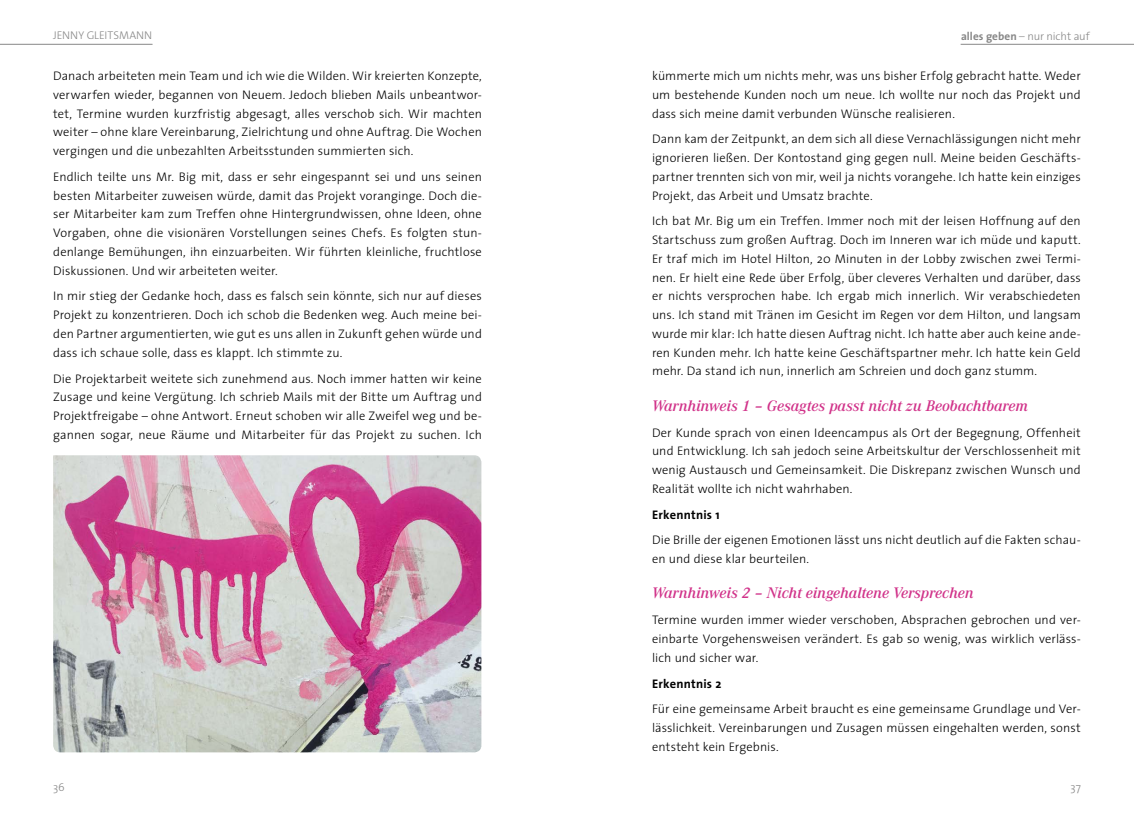
<style>
.page{position:relative;width:1134px;height:815px;background:#fff}
.page>*{position:absolute;margin:0;border:0;box-sizing:border-box;transform-origin:0 0}
.t1{font:italic 500 15px "Corporate ABQ";letter-spacing:-.01em;color:#d1338a}
.t2{font:300 12.5px/18.8px "The Sans";letter-spacing:.01em;color:#000;text-align:justify}
.t3{font:700 12.5px "The Sans";letter-spacing:.02em;color:#000}
.t4{font:300 11.25px "The Sans";letter-spacing:-.005em;color:#878787}
.s1{font-weight:700}
</style>
<div class="page">
<img style="left:53px;top:455px;width:428px;height:297px">
<hr style="left:0;top:44px;width:152px;height:1px;background:#878787">
<hr style="left:961px;top:44px;width:173px;height:1px;background:#878787">
<p class="t4" style="left:53px;top:26px;width:101px">Jenny Gleitsmann</p>
<p class="t2" style="left:53px;top:66px;width:430px">Danach arbeiteten mein Team und ich wie die Wilden. Wir kreierten Konzepte, verwarfen wieder, begannen von Neuem. Jedoch blieben Mails unbeantwor&shy;tet, Termine wurden kurzfristig abgesagt, alles verschob sich. Wir machten weiter – ohne klare Vereinbarung, Zielrichtung und ohne Auftrag. Die Wochen vergingen und die unbezahlten Arbeitsstunden summierten sich.</p>
<p class="t2" style="left:53px;top:167px;width:430px">Endlich teilte uns Mr. Big mit, dass er sehr eingespannt sei und uns seinen besten Mitarbeiter zuweisen würde, damit das Projekt voranginge. Doch die&shy;ser Mitarbeiter kam zum Treffen ohne Hintergrundwissen, ohne Ideen, ohne Vorgaben, ohne die visionären Vorstellungen seines Chefs. Es folgten stun&shy;denlange Bemühungen, ihn einzuarbeiten. Wir führten kleinliche, fruchtlose Diskussionen. Und wir arbeiteten weiter.</p>
<p class="t2" style="left:53px;top:286px;width:430px">In mir stieg der Gedanke hoch, dass es falsch sein könnte, sich nur auf dieses Projekt zu konzentrieren. Doch ich schob die Bedenken weg. Auch meine bei&shy;den Partner argumentierten, wie gut es uns allen in Zukunft gehen würde und dass ich schaue solle, dass es klappt. Ich stimmte zu.</p>
<p class="t2" style="left:53px;top:369px;width:430px">Die Projektarbeit weitete sich zunehmend aus. Noch immer hatten wir keine Zusage und keine Vergütung. Ich schrieb Mails mit der Bitte um Auftrag und Projektfreigabe – ohne Antwort. Erneut schoben wir alle Zweifel weg und be&shy;gannen sogar, neue Räume und Mitarbeiter für das Projekt zu suchen. Ich</p>
<p class="t4" style="left:53px;top:778px;width:13px">36</p>
<p class="t4" style="left:961px;top:27px;width:130px"><span class="s1">alles geben</span> – nur nicht auf</p>
<p class="t2" style="left:652px;top:66px;width:430px">kümmerte mich um nichts mehr, was uns bisher Erfolg gebracht hatte. Weder um bestehende Kunden noch um neue. Ich wollte nur noch das Projekt und dass sich meine damit verbunden Wünsche realisieren.</p>
<p class="t2" style="left:652px;top:129px;width:430px">Dann kam der Zeitpunkt, an dem sich all diese Vernachlässigungen nicht mehr ignorieren ließen. Der Kontostand ging gegen null. Meine beiden Geschäfts&shy;partner trennten sich von mir, weil ja nichts vorangehe. Ich hatte kein einziges Projekt, das Arbeit und Umsatz brachte.</p>
<p class="t2" style="left:652px;top:211px;width:430px">Ich bat Mr. Big um ein Treffen. Immer noch mit der leisen Hoffnung auf den Startschuss zum großen Auftrag. Doch im Inneren war ich müde und kaputt.<br>Er traf mich im Hotel Hilton, 20 Minuten in der Lobby zwischen zwei Termi&shy;nen. Er hielt eine Rede über Erfolg, über cleveres Verhalten und darüber, dass er nichts versprochen habe. Ich ergab mich innerlich. Wir verabschiedeten uns. Ich stand mit Tränen im Gesicht im Regen vor dem Hilton, und langsam wurde mir klar: Ich hatte diesen Auftrag nicht. Ich hatte aber auch keine ande&shy;ren Kunden mehr. Ich hatte keine Geschäftspartner mehr. Ich hatte kein Geld mehr. Da stand ich nun, innerlich am Schreien und doch ganz stumm.</p>
<p class="t1" style="left:652px;top:396px;width:377px">Warnhinweis 1 – Gesagtes passt nicht zu Beobachtbarem</p>
<p class="t2" style="left:652px;top:423px;width:430px">Der Kunde sprach von einen Ideencampus als Ort der Begegnung, Offenheit und Entwicklung. Ich sah jedoch seine Arbeitskultur der Verschlossenheit mit wenig Austausch und Gemeinsamkeit. Die Diskrepanz zwischen Wunsch und Realität wollte ich nicht wahrhaben.</p>
<p class="t3" style="left:652px;top:504px;width:69px">Erkenntnis 1</p>
<p class="t2" style="left:652px;top:530px;width:430px">Die Brille der eigenen Emotionen lässt uns nicht deutlich auf die Fakten schau&shy;en und diese klar beurteilen.</p>
<p class="t1" style="left:652px;top:584px;width:323px">Warnhinweis 2 – Nicht eingehaltene Versprechen</p>
<p class="t2" style="left:652px;top:610px;width:430px">Termine wurden immer wieder verschoben, Absprachen gebrochen und ver&shy;einbarte Vorgehensweisen verändert. Es gab so wenig, was wirklich verläss&shy;lich und sicher war.</p>
<p class="t3" style="left:652px;top:673px;width:71px">Erkenntnis 2</p>
<p class="t2" style="left:652px;top:699px;width:430px">Für eine gemeinsame Arbeit braucht es eine gemeinsame Grundlage und Ver&shy;lässlichkeit. Vereinbarungen und Zusagen müssen eingehalten werden, sonst entsteht kein Ergebnis.</p>
<p class="t4" style="left:1070px;top:778px;width:12px">37</p>
</div>
